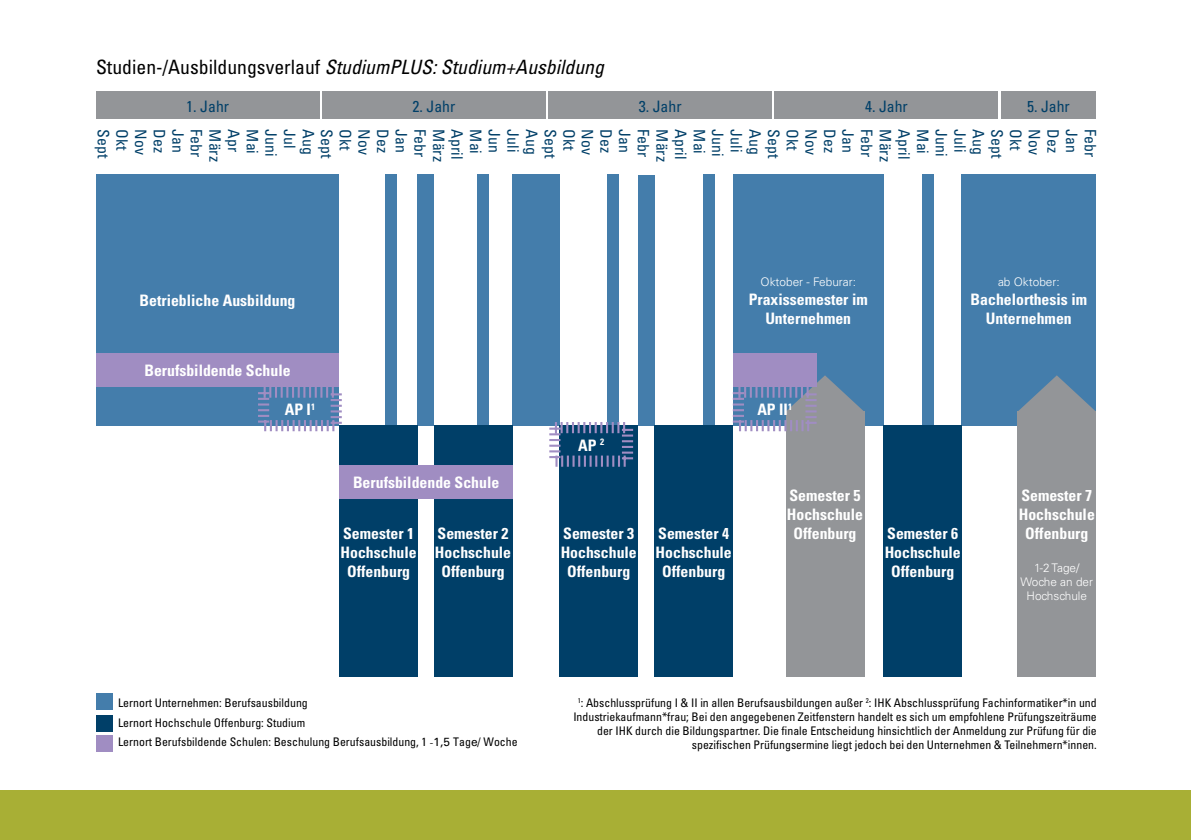
<style>
.page{position:relative;width:1191px;height:840px;background:#fff}
.page>*{position:absolute;margin:0;border:0;box-sizing:border-box;transform-origin:0 0}
.t1{font:italic condensed 19.6px "Univers";color:#000}
.t2{font:700 condensed 15.8px/19px "Univers";color:#fff;text-align:center}
.t3{font:condensed 15.8px "Univers";color:#003f68}
.t4{font:condensed 11.8px/14.2px "Univers";color:#000}
.t5{font:300 11.8px/14.2px "Univers";color:#fff;text-align:center}
.s1{font-style:normal}
.s2{font-family:"Minion Pro";font-stretch:normal}
.s3{font-family:"Univers LT Std";font-stretch:normal}
</style>
<div class="page">
<div style="left:0;top:789px;width:1191px;height:50px;background:#a8af35"></div>
<div style="left:922px;top:174px;width:11px;height:251px;background:#447dab"></div>
<div style="left:704px;top:174px;width:11px;height:251px;background:#447dab"></div>
<div style="left:638px;top:175px;width:16px;height:250px;background:#447dab"></div>
<div style="left:607px;top:174px;width:11px;height:251px;background:#447dab"></div>
<div style="left:512px;top:174px;width:47px;height:251px;background:#447dab"></div>
<div style="left:477px;top:174px;width:11px;height:251px;background:#447dab"></div>
<div style="left:417px;top:174px;width:17px;height:251px;background:#447dab"></div>
<div style="left:96px;top:693px;width:17px;height:16px;background:#447dab"></div>
<div style="left:386px;top:174px;width:11px;height:251px;background:#447dab"></div>
<div style="left:96px;top:714px;width:17px;height:17px;background:#003f68"></div>
<div style="left:96px;top:735px;width:17px;height:17px;background:#a08dc2"></div>
<div style="left:733px;top:174px;width:150px;height:251px;background:#447dab"></div>
<div style="left:96px;top:174px;width:243px;height:251px;background:#447dab"></div>
<div style="left:962px;top:174px;width:134px;height:251px;background:#447dab"></div>
<div style="left:339px;top:425px;width:79px;height:251px;background:#003f68"></div>
<div style="left:434px;top:425px;width:78px;height:251px;background:#003f68"></div>
<div style="left:559px;top:425px;width:79px;height:251px;background:#003f68"></div>
<div style="left:654px;top:425px;width:79px;height:251px;background:#003f68"></div>
<div style="left:786px;top:411px;width:78px;height:265px;background:#939598"></div>
<div style="left:883px;top:425px;width:79px;height:251px;background:#003f68"></div>
<div style="left:1017px;top:411px;width:79px;height:265px;background:#939598"></div>
<svg style="left:1018px;top:375px;width:77px;height:36px"></svg>
<div style="left:96px;top:353px;width:243px;height:33px;background:#a08dc2"></div>
<div style="left:339px;top:464px;width:174px;height:34px;background:#a08dc2"></div>
<svg style="left:258px;top:386px;width:84px;height:45px"></svg>
<svg style="left:733px;top:375px;width:130px;height:56px"></svg>
<div style="left:733px;top:353px;width:83px;height:33px;background:#a08dc2"></div>
<svg style="left:549px;top:422px;width:84px;height:44px"></svg>
<div style="left:96px;top:91px;width:223px;height:28px;background:#939598"></div>
<div style="left:322px;top:91px;width:224px;height:28px;background:#939598"></div>
<div style="left:548px;top:91px;width:224px;height:28px;background:#939598"></div>
<div style="left:774px;top:91px;width:224px;height:28px;background:#939598"></div>
<div style="left:1001px;top:91px;width:95px;height:28px;background:#939598"></div>
<h1 class="t1" style="left:96px;top:55px;width:509px"><span class="s1">Studien-/Ausbildungsverlauf</span> StudiumPLUS: Studium+Ausbildung</h1>
<h2 class="t3" style="left:186px;top:96px;width:44px">1. Jahr</h2>
<h2 class="t3" style="left:412px;top:96px;width:44px">2. Jahr</h2>
<h2 class="t3" style="left:639px;top:96px;width:44px">3. Jahr</h2>
<h2 class="t3" style="left:865px;top:96px;width:44px">4. Jahr</h2>
<h2 class="t3" style="left:1027px;top:96px;width:44px">5. Jahr</h2>
<h2 class="t3" style="left:113px;top:129px;width:30px;rotate:90deg">Sept</h2>
<h2 class="t3" style="left:132px;top:129px;width:23px;rotate:90deg">Okt</h2>
<h2 class="t3" style="left:151px;top:129px;width:27px;rotate:90deg">Nov</h2>
<h2 class="t3" style="left:169px;top:129px;width:25px;rotate:90deg">Dez</h2>
<h2 class="t3" style="left:188px;top:129px;width:25px;rotate:90deg">Jan</h2>
<h2 class="t3" style="left:207px;top:129px;width:30px;rotate:90deg">Febr</h2>
<h2 class="t3" style="left:225px;top:129px;width:34px;rotate:90deg">März</h2>
<h2 class="t3" style="left:244px;top:129px;width:24px;rotate:90deg">Apr</h2>
<h2 class="t3" style="left:262px;top:129px;width:26px;rotate:90deg">Mai</h2>
<h2 class="t3" style="left:281px;top:129px;width:29px;rotate:90deg">Juni</h2>
<h2 class="t3" style="left:300px;top:129px;width:21px;rotate:90deg">Jul</h2>
<h2 class="t3" style="left:318px;top:129px;width:27px;rotate:90deg">Aug</h2>
<h2 class="t3" style="left:337px;top:129px;width:30px;rotate:90deg">Sept</h2>
<h2 class="t3" style="left:355px;top:129px;width:23px;rotate:90deg">Okt</h2>
<h2 class="t3" style="left:374px;top:129px;width:27px;rotate:90deg">Nov</h2>
<h2 class="t3" style="left:393px;top:129px;width:25px;rotate:90deg">Dez</h2>
<h2 class="t3" style="left:411px;top:129px;width:25px;rotate:90deg">Jan</h2>
<h2 class="t3" style="left:430px;top:129px;width:30px;rotate:90deg">Febr</h2>
<h2 class="t3" style="left:448px;top:129px;width:34px;rotate:90deg">März</h2>
<h2 class="t3" style="left:467px;top:129px;width:31px;rotate:90deg">April</h2>
<h2 class="t3" style="left:486px;top:129px;width:26px;rotate:90deg">Mai</h2>
<h2 class="t3" style="left:504px;top:129px;width:25px;rotate:90deg">Jun</h2>
<h2 class="t3" style="left:523px;top:129px;width:24px;rotate:90deg">Juli</h2>
<h2 class="t3" style="left:542px;top:129px;width:27px;rotate:90deg">Aug</h2>
<h2 class="t3" style="left:560px;top:129px;width:30px;rotate:90deg">Sept</h2>
<h2 class="t3" style="left:579px;top:129px;width:23px;rotate:90deg">Okt</h2>
<h2 class="t3" style="left:597px;top:129px;width:27px;rotate:90deg">Nov</h2>
<h2 class="t3" style="left:616px;top:129px;width:25px;rotate:90deg">Dez</h2>
<h2 class="t3" style="left:635px;top:129px;width:25px;rotate:90deg">Jan</h2>
<h2 class="t3" style="left:653px;top:129px;width:30px;rotate:90deg">Febr</h2>
<h2 class="t3" style="left:672px;top:129px;width:34px;rotate:90deg">März</h2>
<h2 class="t3" style="left:690px;top:129px;width:31px;rotate:90deg">April</h2>
<h2 class="t3" style="left:709px;top:129px;width:26px;rotate:90deg">Mai</h2>
<h2 class="t3" style="left:728px;top:129px;width:29px;rotate:90deg">Juni</h2>
<h2 class="t3" style="left:746px;top:129px;width:24px;rotate:90deg">Juli</h2>
<h2 class="t3" style="left:765px;top:129px;width:27px;rotate:90deg">Aug</h2>
<h2 class="t3" style="left:783px;top:129px;width:30px;rotate:90deg">Sept</h2>
<h2 class="t3" style="left:802px;top:129px;width:23px;rotate:90deg">Okt</h2>
<h2 class="t3" style="left:821px;top:129px;width:27px;rotate:90deg">Nov</h2>
<h2 class="t3" style="left:839px;top:129px;width:25px;rotate:90deg">Dez</h2>
<h2 class="t3" style="left:858px;top:129px;width:25px;rotate:90deg">Jan</h2>
<h2 class="t3" style="left:877px;top:129px;width:30px;rotate:90deg">Febr</h2>
<h2 class="t3" style="left:895px;top:129px;width:34px;rotate:90deg">März</h2>
<h2 class="t3" style="left:914px;top:129px;width:31px;rotate:90deg">April</h2>
<h2 class="t3" style="left:932px;top:129px;width:26px;rotate:90deg">Mai</h2>
<h2 class="t3" style="left:951px;top:129px;width:29px;rotate:90deg">Juni</h2>
<h2 class="t3" style="left:970px;top:129px;width:24px;rotate:90deg">Juli</h2>
<h2 class="t3" style="left:988px;top:129px;width:27px;rotate:90deg">Aug</h2>
<h2 class="t3" style="left:1007px;top:129px;width:30px;rotate:90deg">Sept</h2>
<h2 class="t3" style="left:1025px;top:129px;width:23px;rotate:90deg">Okt</h2>
<h2 class="t3" style="left:1044px;top:129px;width:27px;rotate:90deg">Nov</h2>
<h2 class="t3" style="left:1063px;top:129px;width:25px;rotate:90deg">Dez</h2>
<h2 class="t3" style="left:1081px;top:129px;width:25px;rotate:90deg">Jan</h2>
<h2 class="t3" style="left:1100px;top:129px;width:30px;rotate:90deg">Febr</h2>
<h2 class="t2" style="left:140px;top:291px;width:157px">Betriebliche Ausbildung</h2>
<h2 class="t2" style="left:144px;top:360px;width:148px">Berufsbildende Schule</h2>
<p class="t5" style="left:760px;top:274px;width:97px">Oktober - Feburar:</p>
<h2 class="t2" style="left:748px;top:289px;width:121px">Praxissemester im<br>Unternehmen</h2>
<h2 class="t2" style="left:285px;top:400px;width:32px">AP I<sup>1</sup></h2>
<h2 class="t2" style="left:757px;top:400px;width:36px">AP II<sup>1</sup></h2>
<h2 class="t2" style="left:578px;top:435px;width:27px">AP <sup>2</sup></h2>
<h2 class="t2" style="left:353px;top:472px;width:148px">Berufsbildende Schule</h2>
<h2 class="t2" style="left:340px;top:523px;width:78px">Semester 1<br>Hochschule<br>Offenburg</h2>
<h2 class="t2" style="left:435px;top:523px;width:78px">Semester 2<br>Hochschule<br>Offenburg</h2>
<h2 class="t2" style="left:560px;top:523px;width:78px">Semester 3<br>Hochschule<br>Offenburg</h2>
<h2 class="t2" style="left:655px;top:523px;width:78px">Semester 4<br>Hochschule<br>Offenburg</h2>
<h2 class="t2" style="left:787px;top:485px;width:78px">Semester 5<br>Hochschule<br>Offenburg</h2>
<p class="t5" style="left:998px;top:274px;width:63px">ab Oktober:</p>
<h2 class="t2" style="left:970px;top:289px;width:118px">Bachelorthesis im<br>Unternehmen</h2>
<h2 class="t2" style="left:884px;top:523px;width:78px">Semester 6<br>Hochschule<br>Offenburg</h2>
<h2 class="t2" style="left:1018px;top:485px;width:78px">Semester 7<br>Hochschule<br>Offenburg</h2>
<p class="t5" style="left:1020px;top:560px;width:74px">1-2 Tage/<br>Woche an der<br>Hochschule</p>
<p class="t4" style="left:118px;top:691px;width:401px;line-height:19.8px">Lernort Unternehmen: Berufsausbildung<br>Lernort Hochschule Offenburg: Studium<br>Lernort Berufsbildende Schulen: Beschulung Berufsausbildung, 1 <span class="s2">-</span><span class="s3">1,5</span> Tag<span class="s3">e</span>/ Woche</p>
<p class="t4" style="left:573px;top:695px;width:525px;text-align:right"><sup>1</sup>: Abschlussprüfung I &amp; II in allen Berufsausbildungen außer <sup>2</sup>: IHK Abschlussprüfung Fachinformatiker*in und Industriekaufmann*frau; Bei den angegebenen Zeitfenstern handelt es sich um empfohlene Prüfungszeiträume der IHK durch die Bildungspartner. Die finale Entscheidung hinsichtlich der Anmeldung zur Prüfung für die spezifischen Prüfungsermine liegt jedoch bei den Unternehmen &amp; Teilnehmern*innen.</p>
</div>
